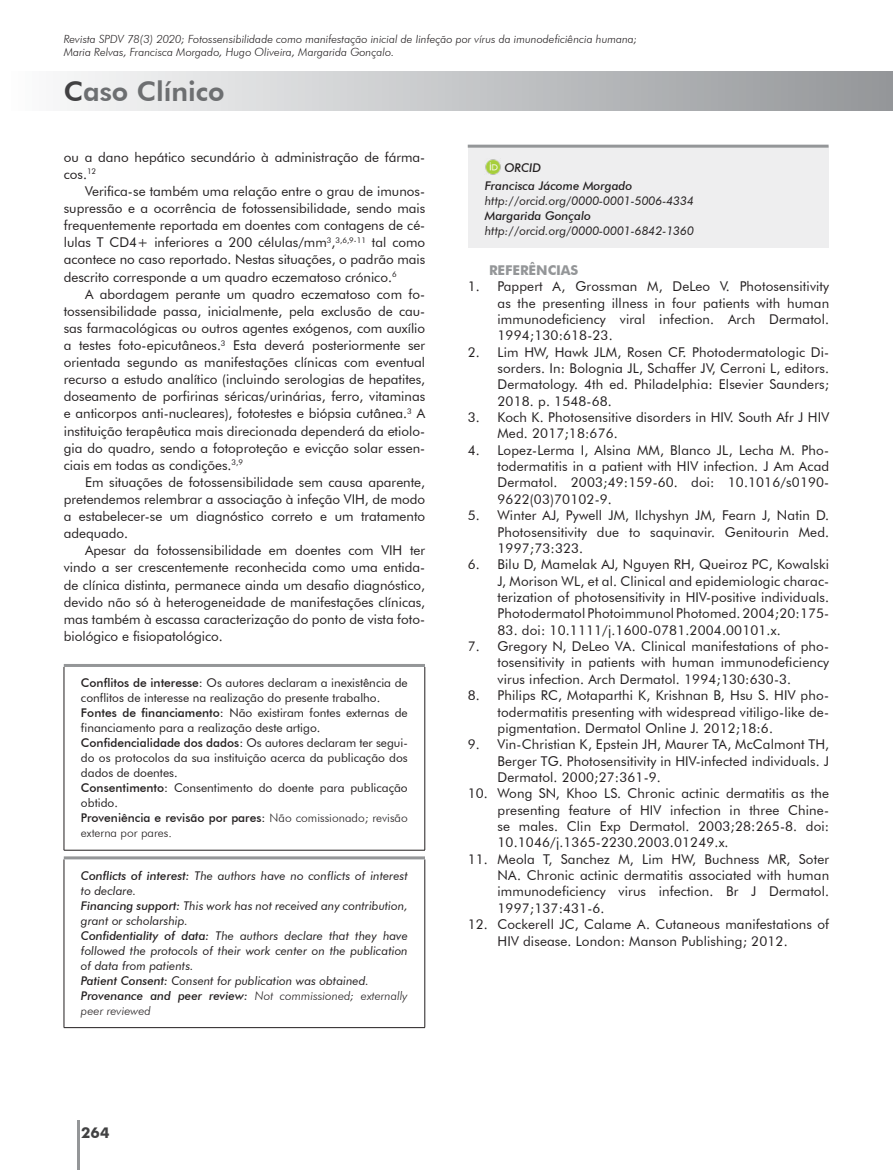
<style>
.page{position:relative;width:893px;height:1170px;background:#fff}
.page>*{position:absolute;margin:0;border:0;box-sizing:border-box;transform-origin:0 0}
.t1{font:800 27px "Futura BT";color:#6d6f71}
.t2{font:700 15px "Futura BT";color:#414142}
.t3{font:13.5px/16.4px "Futura BT";letter-spacing:.01em;color:#231f20;text-align:justify}
.t4{font:700 13.5px "Futura BT";letter-spacing:-.005em;color:#949698}
.t5{font:italic 12px/15px "Futura BT";color:#231f20}
.t6{font:12px/15px "Futura BT";color:#231f20}
.t7{font:italic 500 12px/18px "Futura BT";color:#231f20}
.t8{font:italic 300 11.25px/13.5px "Futura BT";color:#231f20}
.s1{color:#414142}
.s2{font-weight:500}
.s3{font-weight:300}
</style>
<div class="page">
<hr style="left:77px;top:1120px;width:3px;height:49px;background:#949698">
<div style="left:0;top:72px;width:893px;height:38px;background:linear-gradient(to right,#fdfdfd,#939598)"></div>
<hr style="left:64px;top:667px;width:1px;height:183px;background:#231f20">
<hr style="left:425px;top:667px;width:1px;height:183px;background:#231f20">
<hr style="left:64px;top:849px;width:361px;height:1px;background:#231f20">
<hr style="left:64px;top:664px;width:361px;height:3px;background:#949698">
<hr style="left:64px;top:859px;width:1px;height:168px;background:#231f20">
<hr style="left:425px;top:859px;width:1px;height:168px;background:#231f20">
<hr style="left:64px;top:1027px;width:361px;height:1px;background:#231f20">
<hr style="left:64px;top:856px;width:361px;height:3px;background:#949698">
<div style="left:468px;top:146px;width:361px;height:102px;background:#eeeeef"></div>
<hr style="left:468px;top:145px;width:361px;height:3px;background:#949698">
<img style="left:485px;top:159px;width:16px;height:16px">
<p class="t8" style="left:64px;top:32px;width:575px">Revista SPDV 78(3) 2020; Fotossensibilidade como manifestação inicial de Iinfeção por vírus da imunodeficiência humana;<br>Maria Relvas, Francisca Morgado, Hugo Oliveira, Margarida Gonçalo.</p>
<h1 class="t1" style="left:64px;top:75px;width:162px"><span class="s1">C</span>aso Clínico</h1>
<p class="t3" style="left:64px;top:148px;width:363px;line-height:17.1px">ou a dano hepático secundário à administração de fárma&shy;cos.<sup>12</sup></p>
<p class="t3" style="left:64px;top:182px;width:363px;line-height:17.1px;text-indent:21px">Verifica-se também uma relação entre o grau de imunos&shy;supressão e a ocorrência de fotossensibilidade, sendo mais frequentemente reportada em doentes com contagens de cé&shy;lulas T CD4+ inferiores a 200 células/mm<sup>3</sup>,<sup>3,6,9-11</sup> tal como acontece no caso reportado. Nestas situações, o padrão mais descrito corresponde a um quadro eczematoso crónico.<sup>6</sup></p>
<p class="t3" style="left:64px;top:285px;width:363px;line-height:17.1px;text-indent:21px">A abordagem perante um quadro eczematoso com fo&shy;tossensibilidade passa, inicialmente, pela exclusão de cau&shy;sas farmacológicas ou outros agentes exógenos, com auxílio a testes foto-epicutâneos.<sup>3</sup> Esta deverá posteriormente ser orientada segundo as manifestações clínicas com eventual recurso a estudo analítico (incluindo serologias de hepatites, doseamento de porfirinas séricas/urinárias, ferro, vitaminas e anticorpos anti-nucleares), fototestes e biópsia cutânea.<sup>3</sup> A instituição terapêutica mais direcionada dependerá da etiolo&shy;gia do quadro, sendo a fotoproteção e evicção solar essen&shy;ciais em todas as condições.<sup>3,9</sup></p>
<p class="t3" style="left:64px;top:473px;width:363px;line-height:17.1px;text-indent:21px">Em situações de fotossensibilidade sem causa aparente, pretendemos relembrar a associação à infeção VIH, de modo a estabelecer-se um diagnóstico correto e um tratamento adequado.</p>
<p class="t3" style="left:64px;top:542px;width:363px;line-height:17.1px;text-indent:21px">Apesar da fotossensibilidade em doentes com VIH ter vindo a ser crescentemente reconhecida como uma entida&shy;de clínica distinta, permanece ainda um desafio diagnóstico, devido não só à heterogeneidade de manifestações clínicas, mas também à escassa caracterização do ponto de vista foto&shy;biológico e fisiopatológico.</p>
<p class="t6" style="left:81px;top:675px;width:328px"><span class="s2">Conflitos de interesse:</span> Os autores declaram a inexistência de conflitos de interesse na realização do presente trabalho.<br><span class="s2">Fontes de financiamento:</span> Não existiram fontes externas de financiamento para a realização deste artigo.<br><span class="s2">Confidencialidade dos dados:</span> Os autores declaram ter segui&shy;do os protocolos da sua instituição acerca da publicação dos dados de doentes.<br><span class="s2">Consentimento:</span> Consentimento do doente para publicação obtido.<br><span class="s2">Proveniência e revisão por pares:</span> <span class="s3">Não comissionado; revisão externa por pares.</span></p>
<p class="t5" style="left:81px;top:867px;width:328px"><span class="s2">Conflicts of interest:</span> The authors have no conflicts of interest to declare.<br><span class="s2">Financing support:</span> This work has not received any contribution, grant or scholarship.<br><span class="s2">Confidentiality of data:</span> The authors declare that they have followed the protocols of their work center on the publication of data from patients.<br><span class="s2">Patient Consent:</span> Consent for publication was obtained.<br><span class="s2">Provenance and peer review:</span> <span class="s3">Not commissioned; externally peer reviewed</span></p>
<p class="t7" style="left:485px;top:158px;width:149px;text-indent:20px">ORCID<br>Francisca Jácome Morgado</p>
<p class="t5" style="left:485px;top:193px;width:211px">http://orcid.org/0000-0001-5006-4334</p>
<p class="t7" style="left:485px;top:206px;width:108px">Margarida Gonçalo</p>
<p class="t5" style="left:485px;top:223px;width:211px">http://orcid.org/0000-0001-6842-1360</p>
<p class="t4" style="left:489px;top:262px;width:91px">REFERÊNCIAS</p>
<p class="t3" style="left:497px;top:278px;width:333px;text-indent:-30px">1. Pappert A, Grossman M, DeLeo V. Photosensitivity as the presenting illness in four patients with human immunodeficiency viral infection. Arch Dermatol.<br>1994;130:618-23.</p>
<p class="t3" style="left:497px;top:343px;width:333px;text-indent:-30px">2. Lim HW, Hawk JLM, Rosen CF. Photodermatologic Di&shy;sorders. In: Bolognia JL, Schaffer JV, Cerroni L, editors.<br>Dermatology. 4th ed. Philadelphia: Elsevier Saunders; 2018. p. 1548-68.</p>
<p class="t3" style="left:497px;top:409px;width:333px;text-indent:-30px">3. Koch K. Photosensitive disorders in HIV. South Afr J HIV<br>Med. 2017;18:676.</p>
<p class="t3" style="left:497px;top:441px;width:333px;text-indent:-30px">4. Lopez-Lerma I, Alsina MM, Blanco JL, Lecha M. Pho&shy;todermatitis in a patient with HIV infection. J Am Acad Dermatol. 2003;49:159-60. doi: 10.1016/s0190- 9622(03)70102-9.</p>
<p class="t3" style="left:497px;top:507px;width:333px;text-indent:-30px">5. Winter AJ, Pywell JM, Ilchyshyn JM, Fearn J, Natin D.<br>Photosensitivity due to saquinavir. Genitourin Med.<br>1997;73:323.</p>
<p class="t3" style="left:497px;top:556px;width:333px;text-indent:-30px">6. Bilu D, Mamelak AJ, Nguyen RH, Queiroz PC, Kowalski J, Morison WL, et al. Clinical and epidemiologic charac&shy;terization of photosensitivity in HIV-positive individuals.<br>Photodermatol Photoimmunol Photomed. 2004;20:175-</p>
<p class="t3" style="left:497px;top:621px;width:285px">83. doi: 10.1111/j.1600-0781.2004.00101.x.</p>
<p class="t3" style="left:497px;top:638px;width:333px;text-indent:-30px">7. Gregory N, DeLeo VA. Clinical manifestations of pho&shy;tosensitivity in patients with human immunodeficiency virus infection. Arch Dermatol. 1994;130:630-3.</p>
<p class="t3" style="left:497px;top:687px;width:333px;text-indent:-30px">8. Philips RC, Motaparthi K, Krishnan B, Hsu S. HIV pho&shy;todermatitis presenting with widespread vitiligo-like de&shy;pigmentation. Dermatol Online J. 2012;18:6.</p>
<p class="t3" style="left:497px;top:736px;width:333px;text-indent:-30px">9. Vin-Christian K, Epstein JH, Maurer TA, McCalmont TH, Berger TG. Photosensitivity in HIV-infected individuals. J Dermatol. 2000;27:361-9.</p>
<p class="t3" style="left:497px;top:785px;width:333px;text-indent:-30px">10. Wong SN, Khoo LS. Chronic actinic dermatitis as the presenting feature of HIV infection in three Chine&shy;se males. Clin Exp Dermatol. 2003;28:265-8. doi:<br>10.1046/j.1365-2230.2003.01249.x.</p>
<p class="t3" style="left:497px;top:850px;width:333px;text-indent:-30px">11. Meola T, Sanchez M, Lim HW, Buchness MR, Soter NA. Chronic actinic dermatitis associated with human immunodeficiency virus infection. Br J Dermatol.<br>1997;137:431-6.</p>
<p class="t3" style="left:497px;top:916px;width:333px;text-indent:-30px">12. Cockerell JC, Calame A. Cutaneous manifestations of<br>HIV disease. London: Manson Publishing; 2012.</p>
<p class="t2" style="left:81px;top:1123px;width:30px">264</p>
</div>
